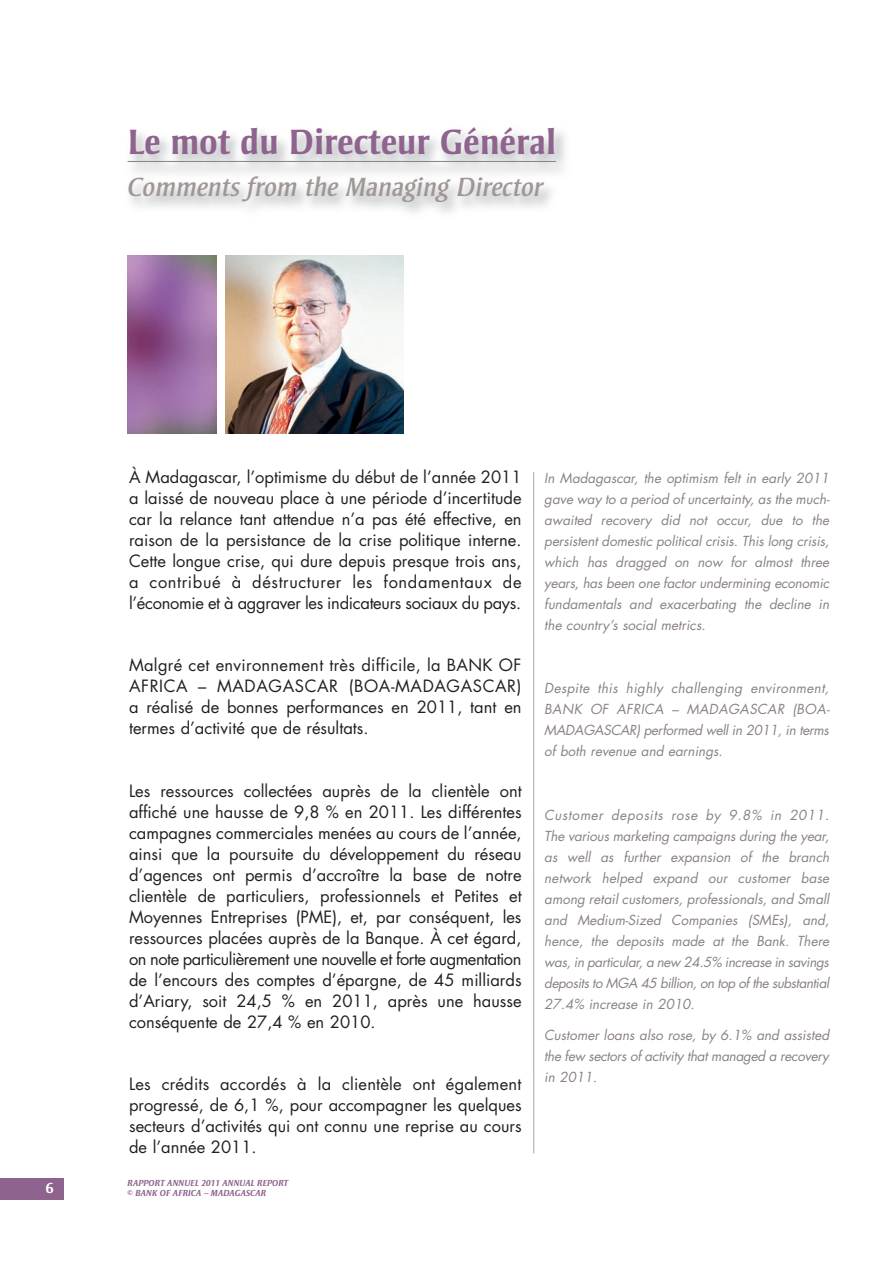
<style>
.page{position:relative;width:893px;height:1263px;background:#fff}
.page>*{position:absolute;margin:0;border:0;box-sizing:border-box;transform-origin:0 0}
.t1{font:700 36px "Strayhorn";color:#8e638d}
.t2{font:italic 27px "Strayhorn";color:#a09795}
.t3{font:16.5px/21px "Futura";color:#231f20;text-align:justify}
.t4{font:700 15px "Strayhorn";color:#fff}
.t5{font:italic 13.5px/21px "Futura";letter-spacing:-.01em;color:#8a8280;text-align:justify}
.t6{font:italic 700 9px/10.8px "Strayhorn";color:#8e638d}
</style>
<div class="page">
<div style="left:0;top:1178px;width:64px;height:21px;background:#8e638d"></div>
<hr style="left:128px;top:161px;width:428px;height:1px;background:#8a8280">
<img style="left:225px;top:255px;width:179px;height:179px">
<img style="left:128px;top:255px;width:89px;height:179px">
<hr style="left:533px;top:472px;width:1px;height:681px;background:#aaa4a2">
<h1 class="t1" style="left:128px;top:128px;width:430px">Le mot du Directeur Général</h1>
<h2 class="t2" style="left:128px;top:176px;width:417px">Comments from the Managing Director</h2>
<p class="t4" style="left:46px;top:1182px;width:9px">6</p>
<p class="t3" style="left:129px;top:468px;width:394px">À Madagascar, l’optimisme du début de l’année 2011 a laissé de nouveau place à une période d’incertitude car la relance tant attendue n’a pas été effective, en raison de la persistance de la crise politique interne.<br>Cette longue crise, qui dure depuis presque trois ans, a contribué à déstructurer les fondamentaux de l’économie et à aggraver les indicateurs sociaux du pays.</p>
<p class="t3" style="left:129px;top:656px;width:394px">Malgré cet environnement très difficile, la BANK OF AFRICA – MADAGASCAR (BOA-MADAGASCAR) a réalisé de bonnes performances en 2011, tant en termes d’activité que de résultats.</p>
<p class="t3" style="left:129px;top:782px;width:394px">Les ressources collectées auprès de la clientèle ont affiché une hausse de 9,8 % en 2011. Les différentes campagnes commerciales menées au cours de l’année, ainsi que la poursuite du développement du réseau d’agences ont permis d’accroître la base de notre clientèle de particuliers, professionnels et Petites et Moyennes Entreprises (PME), et, par conséquent, les ressources placées auprès de la Banque. À cet égard, on note particulièrement une nouvelle et forte augmentation de l’encours des comptes d’épargne, de 45 milliards d’Ariary, soit 24,5 % en 2011, après une hausse conséquente de 27,4 % en 2010.</p>
<p class="t3" style="left:129px;top:1075px;width:394px">Les crédits accordés à la clientèle ont également progressé, de 6,1 %, pour accompagner les quelques secteurs d’activités qui ont connu une reprise au cours de l’année 2011.</p>
<p class="t6" style="left:128px;top:1178px;width:162px">RAPPORT ANNUEL 2011 ANNUAL REPORT © BANK OF AFRICA – MADAGASCAR</p>
<p class="t5" style="left:544px;top:469px;width:287px">In Madagascar, the optimism felt in early 2011 gave way to a period of uncertainty, as the much&shy;awaited recovery did not occur, due to the persistent domestic political crisis. This long crisis, which has dragged on now for almost three years, has been one factor undermining economic fundamentals and exacerbating the decline in the country’s social metrics.</p>
<p class="t5" style="left:544px;top:679px;width:287px">Despite this highly challenging environment, BANK OF AFRICA – MADAGASCAR (BOA-MADAGASCAR) performed well in 2011, in terms of both revenue and earnings.</p>
<p class="t5" style="left:544px;top:805px;width:286px">Customer deposits rose by 9.8% in 2011.<br>The various marketing campaigns during the year, as well as further expansion of the branch network helped expand our customer base among retail customers, professionals, and Small and Medium-Sized Companies (SMEs), and, hence, the deposits made at the Bank. There was, in particular, a new 24.5% increase in savings deposits to MGA 45 billion, on top of the substantial 27.4% increase in 2010.</p>
<p class="t5" style="left:544px;top:1026px;width:286px">Customer loans also rose, by 6.1% and assisted the few sectors of activity that managed a recovery in 2011.</p>
</div>
